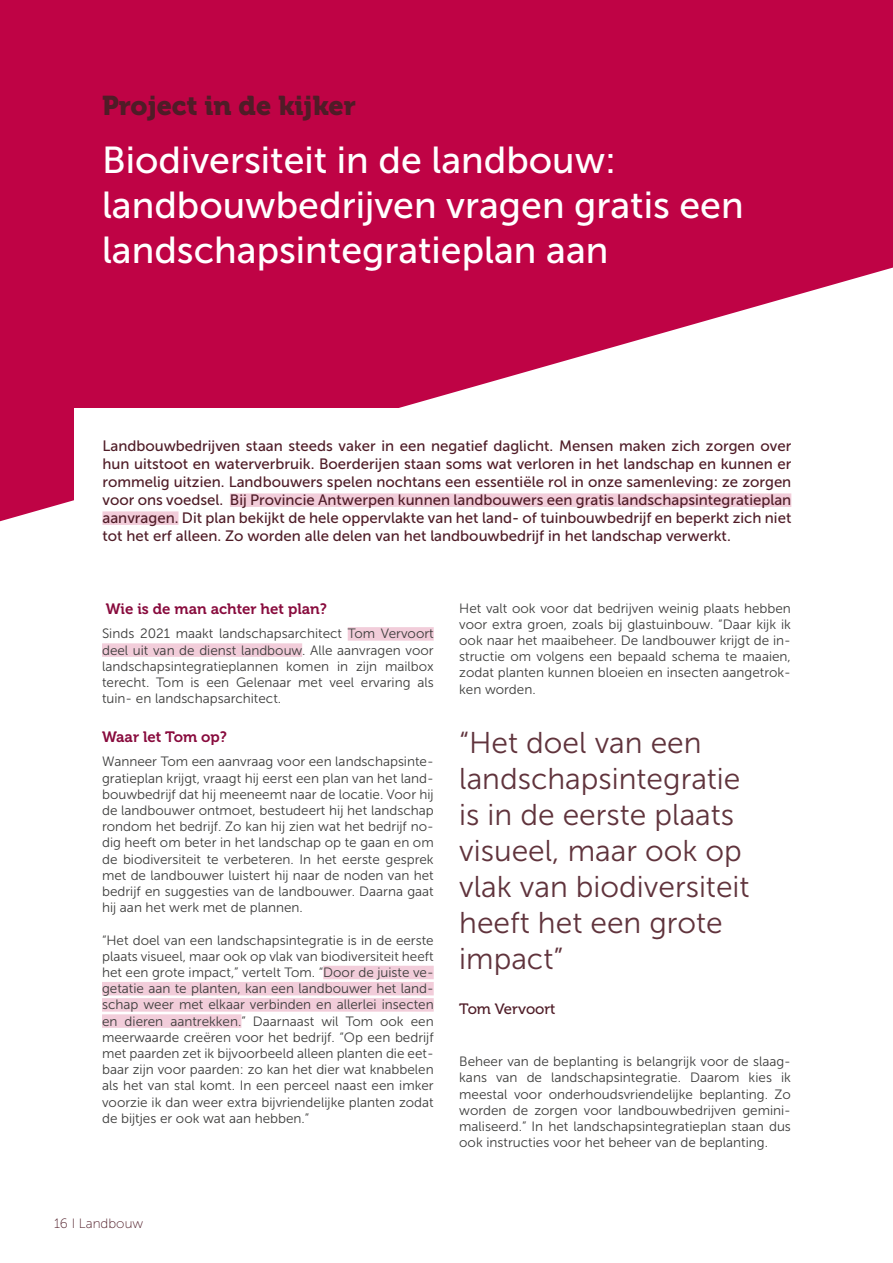
<style>
.page{position:relative;width:893px;height:1263px;background:#fff}
.page>*{position:absolute;margin:0;border:0;box-sizing:border-box;transform-origin:0 0}
.t1{font:37.5px/45px "Museo Sans 500";color:#fff}
.t2{font:30px/36px "Museo Sans 300";color:#60333c}
.t3{font:27px "Museo 900";color:#4f1c27}
.t4{font:15px/18px "Museo Sans 500";color:#4f1c27;text-align:justify}
.t5{font:15px "Museo 700";color:#880b3d}
.t6{font:15px "Museo 500";color:#4f1c27}
.t7{font:13.5px/16.2px "Museo Sans 300";color:#3c3c3b;text-align:justify}
.t8{font:13.5px "Museo Sans 100";color:#4f1c27}
</style>
<div class="page">
<svg style="left:0;top:0;width:893px;height:522px;background:#c61f59"></svg>
<div style="left:75px;top:408px;width:743px;height:152px;background:#fff"></div>
<div style="left:348px;top:627px;width:86px;height:14px;background:#f2cdda"></div>
<div style="left:102px;top:643px;width:200px;height:14px;background:#f2cdda"></div>
<div style="left:323px;top:966px;width:111px;height:13px;background:#f2cdda"></div>
<div style="left:102px;top:982px;width:332px;height:13px;background:#f2cdda"></div>
<div style="left:102px;top:998px;width:332px;height:14px;background:#f2cdda"></div>
<div style="left:102px;top:1014px;width:139px;height:14px;background:#f2cdda"></div>
<div style="left:230px;top:493px;width:561px;height:14px;background:#f2cdda"></div>
<div style="left:102px;top:511px;width:77px;height:14px;background:#f2cdda"></div>
<h3 class="t3" style="left:102px;top:90px;width:255px">Project in de kijker</h3>
<h1 class="t1" style="left:102px;top:137px;width:643px">Biodiversiteit in de landbouw: landbouwbedrijven vragen gratis een landschapsintegratieplan aan</h1>
<p class="t4" style="left:102px;top:437px;width:690px">Landbouwbedrijven staan steeds vaker in een negatief daglicht. Mensen maken zich zorgen over hun uitstoot en waterverbruik. Boerderijen staan soms wat verloren in het landschap en kunnen er rommelig uitzien. Landbouwers spelen nochtans een essentiële rol in onze samenleving: ze zorgen voor ons voedsel. Bij Provincie Antwerpen kunnen landbouwers een gratis landschapsintegratieplan aanvragen. Dit plan bekijkt de hele oppervlakte van het land- of tuinbouwbedrijf en beperkt zich niet tot het erf alleen. Zo worden alle delen van het landbouwbedrijf in het landschap verwerkt.</p>
<p class="t5" style="left:106px;top:600px;width:223px">Wie is de man achter het plan?</p>
<p class="t7" style="left:102px;top:626px;width:333px">Sinds 2021 maakt landschapsarchitect Tom Vervoort deel uit van de dienst landbouw. Alle aanvragen voor landschapsintegratieplannen komen in zijn mailbox terecht. Tom is een Gelenaar met veel ervaring als tuin- en landschapsarchitect.</p>
<p class="t5" style="left:102px;top:728px;width:127px">Waar let Tom op?</p>
<p class="t7" style="left:102px;top:754px;width:333px">Wanneer Tom een aanvraag voor een landschapsinte&shy;gratieplan krijgt, vraagt hij eerst een plan van het land&shy;bouwbedrijf dat hij meeneemt naar de locatie. Voor hij de landbouwer ontmoet, bestudeert hij het landschap rondom het bedrijf. Zo kan hij zien wat het bedrijf no&shy;dig heeft om beter in het landschap op te gaan en om de biodiversiteit te verbeteren. In het eerste gesprek met de landbouwer luistert hij naar de noden van het bedrijf en suggesties van de landbouwer. Daarna gaat hij aan het werk met de plannen.</p>
<p class="t7" style="left:102px;top:932px;width:333px">“Het doel van een landschapsintegratie is in de eerste plaats visueel, maar ook op vlak van biodiversiteit heeft het een grote impact,” vertelt Tom. “Door de juiste ve&shy;getatie aan te planten, kan een landbouwer het land&shy;schap weer met elkaar verbinden en allerlei insecten en dieren aantrekken.” Daarnaast wil Tom ook een meerwaarde creëren voor het bedrijf. “Op een bedrijf met paarden zet ik bijvoorbeeld alleen planten die eet&shy;baar zijn voor paarden: zo kan het dier wat knabbelen als het van stal komt. In een perceel naast een imker voorzie ik dan weer extra bijvriendelijke planten zodat de bijtjes er ook wat aan hebben.”</p>
<p class="t7" style="left:459px;top:600px;width:333px">Het valt ook voor dat bedrijven weinig plaats hebben voor extra groen, zoals bij glastuinbouw. “Daar kijk ik ook naar het maaibeheer. De landbouwer krijgt de in&shy;structie om volgens een bepaald schema te maaien, zodat planten kunnen bloeien en insecten aangetrok&shy;ken worden.</p>
<h2 class="t2" style="left:459px;top:725px;width:292px">“Het doel van een landschapsintegratie is in de eerste plaats visueel, maar ook op vlak van biodiversiteit heeft het een grote impact”</h2>
<p class="t6" style="left:459px;top:1001px;width:98px">Tom Vervoort</p>
<p class="t7" style="left:459px;top:1053px;width:333px">Beheer van de beplanting is belangrijk voor de slaag&shy;kans van de landschapsintegratie. Daarom kies ik meestal voor onderhoudsvriendelijke beplanting. Zo worden de zorgen voor landbouwbedrijven gemini&shy;maliseerd.” In het landschapsintegratieplan staan dus ook instructies voor het beheer van de beplanting.</p>
<p class="t8" style="left:54px;top:1216px;width:91px">16 I Landbouw</p>
</div>
